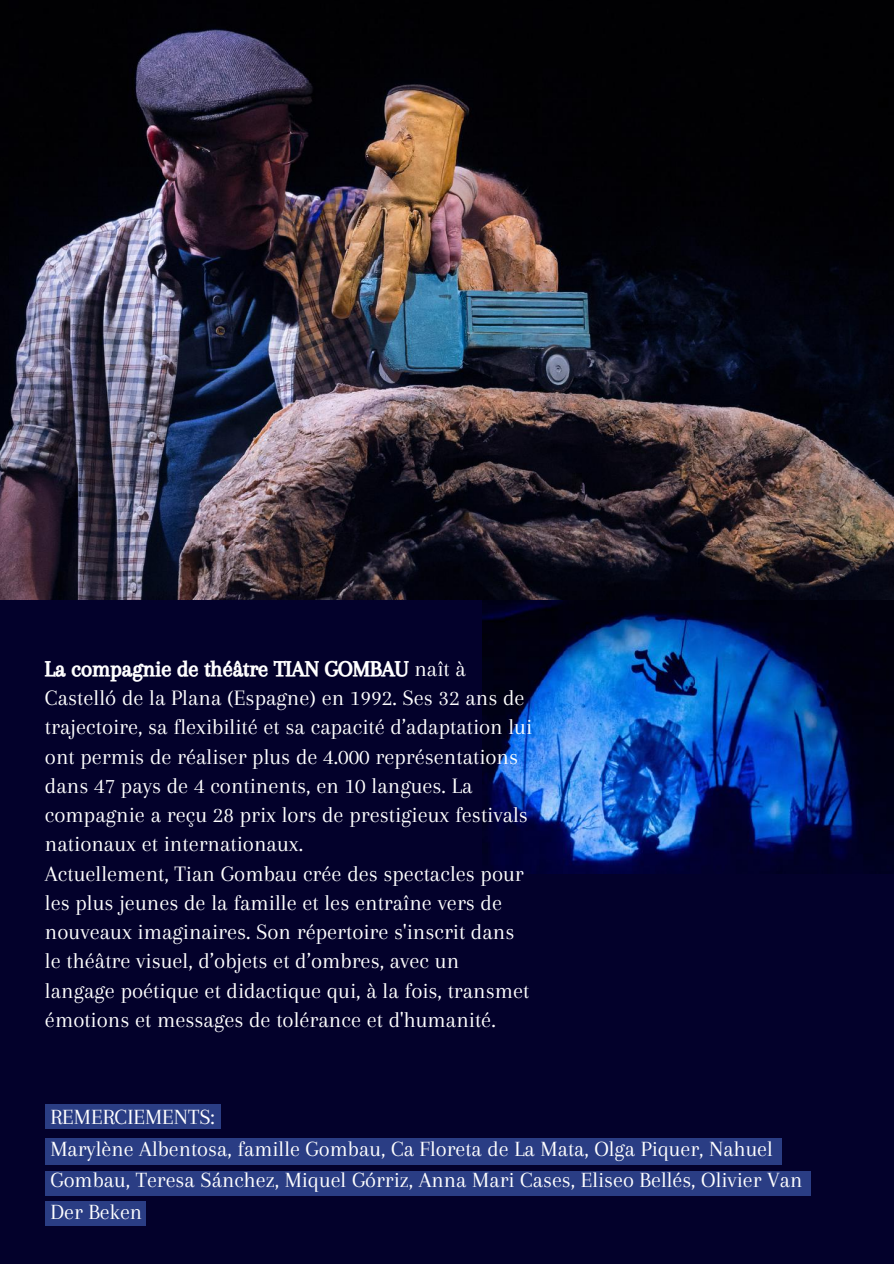
<style>
.page{position:relative;width:894px;height:1264px;background:#fff}
.page>*{position:absolute;margin:0;border:0;box-sizing:border-box;transform-origin:0 0}
.t1{font:22.8px/29.2px "Arapey";color:#fff}
.t2{font:22.8px "CA Generated";color:#fff}
.t3{font:22.5px/31.5px "Arapey";color:#fff}
.s1{font-family:"Arapey"}
</style>
<div class="page">
<div style="left:0;top:0;width:893px;height:1263px;background:#03012b"></div>
<img style="left:482px;top:599px;width:411px;height:274px">
<div style="left:45px;top:1104px;width:175px;height:24px;background:#2a3d84"></div>
<div style="left:45px;top:1201px;width:100px;height:24px;background:#2a3d84"></div>
<div style="left:45px;top:1170px;width:765px;height:25px;background:#2a3d84"></div>
<div style="left:45px;top:1138px;width:736px;height:26px;background:#2a3d84"></div>
<img style="left:0;top:0;width:893px;height:599px">
<p class="t2" style="left:45px;top:656px;width:422px">La compagnie de théâtre TIAN GOMBAU <span class="s1">naît à</span></p>
<p class="t1" style="left:45px;top:683px;width:488px">Castelló de la Plana (Espagne) en 1992. Ses 32 ans de trajectoire, sa flexibilité et sa capacité d’adaptation lui ont permis de réaliser plus de 4.000 représentations dans 47 pays de 4 continents, en 10 langues. La compagnie a reçu 28 prix lors de prestigieux festivals nationaux et internationaux.<br>Actuellement, Tian Gombau crée des spectacles pour les plus jeunes de la famille et les entraîne vers de nouveaux imaginaires. Son répertoire s'inscrit dans le théâtre visuel, d’objets et d’ombres, avec un langage poétique et didactique qui, à la fois, transmet émotions et messages de tolérance et d'humanité.</p>
<p class="t3" style="left:50px;top:1101px;width:753px">REMERCIEMENTS:<br>Marylène Albentosa, famille Gombau, Ca Floreta de La Mata, Olga Piquer, Nahuel Gombau, Teresa Sánchez, Miquel Górriz, Anna Mari Cases, Eliseo Bellés, Olivier Van Der Beken</p>
</div>
